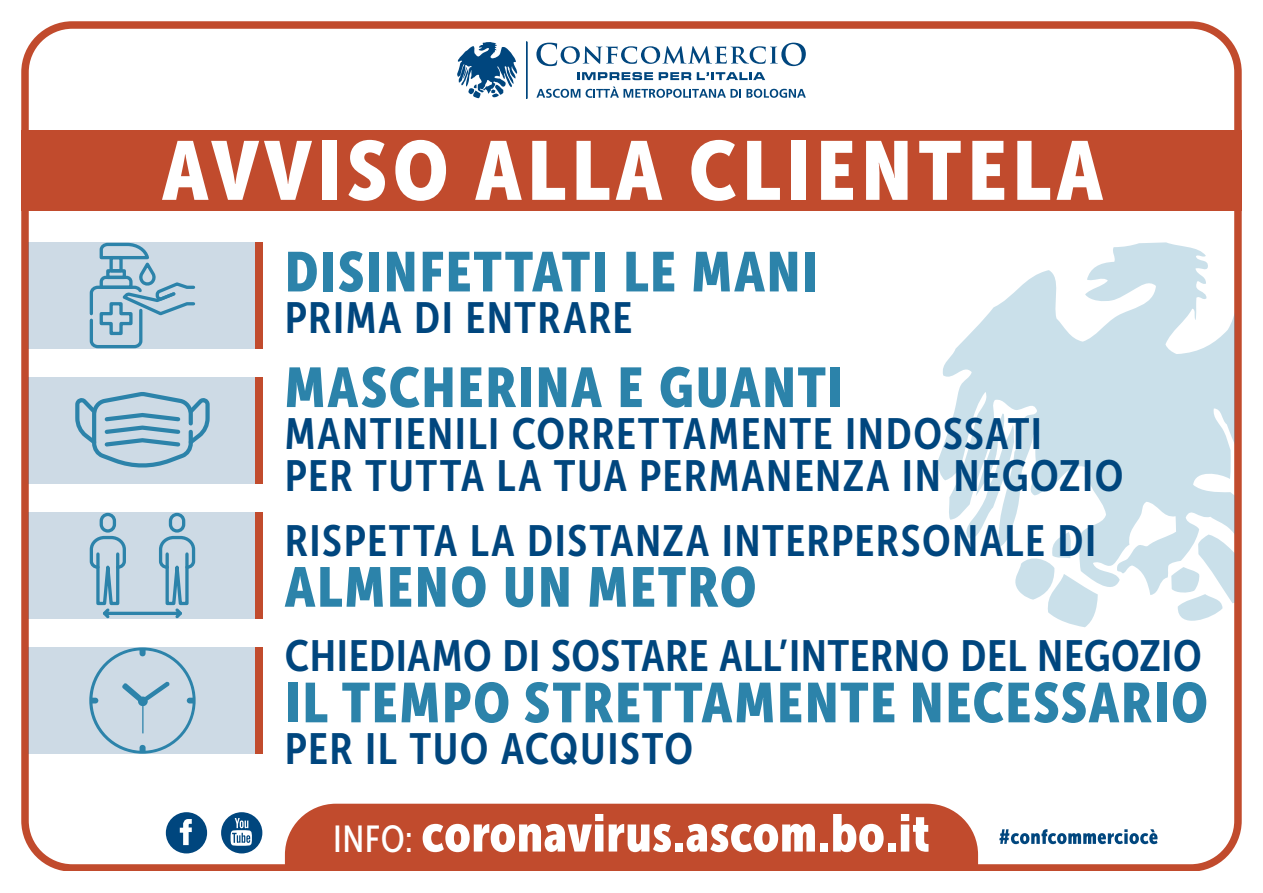
<style>
.page{position:relative;width:1263px;height:893px;background:#fff}
.page>*{position:absolute;margin:0;border:0;box-sizing:border-box;transform-origin:0 0}
.t1{font:82.5px "Museo Sans Cond 900";letter-spacing:.07em;color:#fff;scale:1.05 1}
.t2{font:55.5px "Museo Sans Cond 900";letter-spacing:.035em;color:#2c83aa}
.t3{font:52.5px "Museo Sans Cond 900";letter-spacing:.01em;color:#fff}
.t4{font:43.5px/42px "Museo Sans Cond 700";letter-spacing:.03em;color:#00467e}
.s1{font-family:"Museo Sans Cond 500";font-size:37.5px}
</style>
<div class="page">
<div style="left:21px;top:21px;width:1221px;height:851px;border:8px solid #c14b2d;border-radius:47px"></div>
<div style="left:21px;top:130px;width:1221px;height:80px;background:#c14b2d"></div>
<svg style="left:457px;top:42px;width:61px;height:57px"></svg>
<svg style="left:526px;top:41px;width:1px;height:58px"></svg>
<svg style="left:536px;top:43px;width:270px;height:23px"></svg>
<svg style="left:577px;top:72px;width:76px;height:8px"></svg>
<svg style="left:659px;top:72px;width:32px;height:8px"></svg>
<svg style="left:697px;top:72px;width:68px;height:8px"></svg>
<svg style="left:536px;top:87px;width:270px;height:11px"></svg>
<div style="left:285px;top:804px;width:693px;height:68px;background:#c14b2d"></div>
<svg style="left:999px;top:829px;width:158px;height:15px"></svg>
<div style="left:221px;top:812px;width:41px;height:41px;background:#00467e;border-radius:50%"></div>
<svg style="left:231px;top:818px;width:21px;height:28px"></svg>
<div style="left:166px;top:812px;width:41px;height:41px;background:#00467e;border-radius:50%"></div>
<svg style="left:180px;top:819px;width:12px;height:26px"></svg>
<svg style="left:938px;top:242px;width:296px;height:353px;fill:#cae0ea"></svg>
<svg style="left:962px;top:413px;width:136px;height:214px"></svg>
<svg style="left:1171px;top:534px;width:63px;height:93px"></svg>
<div style="left:255px;top:242px;width:7px;height:107px;background:#c14b2d"></div>
<div style="left:29px;top:242px;width:226px;height:107px;background:#cddae5"></div>
<div style="left:255px;top:377px;width:7px;height:107px;background:#c14b2d"></div>
<div style="left:29px;top:512px;width:226px;height:107px;background:#cddae5"></div>
<div style="left:29px;top:377px;width:226px;height:107px;background:#cddae5"></div>
<div style="left:29px;top:647px;width:226px;height:107px;background:#cddae5"></div>
<div style="left:100px;top:513px;width:16px;height:20px;border:3px solid #2c83aa;border-radius:7px"></div>
<div style="left:169px;top:513px;width:16px;height:20px;border:3px solid #2c83aa;border-radius:7px"></div>
<hr style="left:105px;top:612px;width:75px;height:3px;background:#2c83aa">
<svg style="left:89px;top:531px;width:39px;height:88px"></svg>
<svg style="left:157px;top:531px;width:39px;height:88px"></svg>
<svg style="left:89px;top:647px;width:107px;height:107px"></svg>
<svg style="left:89px;top:242px;width:107px;height:107px"></svg>
<svg style="left:75px;top:392px;width:135px;height:76px"></svg>
<div style="left:255px;top:512px;width:7px;height:107px;background:#c14b2d"></div>
<div style="left:255px;top:647px;width:7px;height:107px;background:#c14b2d"></div>
<h1 class="t1" style="left:162px;top:124px;width:897px">AVVISO ALLA CLIENTELA</h1>
<p class="t2" style="left:285px;top:240px;width:535px">DISINFETTATI LE MANI</p>
<p class="t4" style="left:285px;top:297px;width:349px">PRIMA DI ENTRARE</p>
<p class="t2" style="left:285px;top:356px;width:560px">MASCHERINA E GUANTI</p>
<p class="t4" style="left:285px;top:413px;width:840px">MANTIENILI CORRETTAMENTE INDOSSATI<br>PER TUTTA LA TUA PERMANENZA IN NEGOZIO</p>
<p class="t4" style="left:285px;top:520px;width:813px">RISPETTA LA DISTANZA INTERPERSONALE DI</p>
<p class="t2" style="left:285px;top:556px;width:473px">ALMENO UN METRO</p>
<p class="t4" style="left:285px;top:635px;width:918px">CHIEDIAMO DI SOSTARE ALL’INTERNO DEL NEGOZIO</p>
<p class="t2" style="left:285px;top:671px;width:924px">IL TEMPO STRETTAMENTE NECESSARIO</p>
<p class="t4" style="left:285px;top:728px;width:410px">PER IL TUO ACQUISTO</p>
<p class="t3" style="left:333px;top:803px;width:598px"><span class="s1">INFO:</span> coronavirus.ascom.bo.it</p>
</div>
